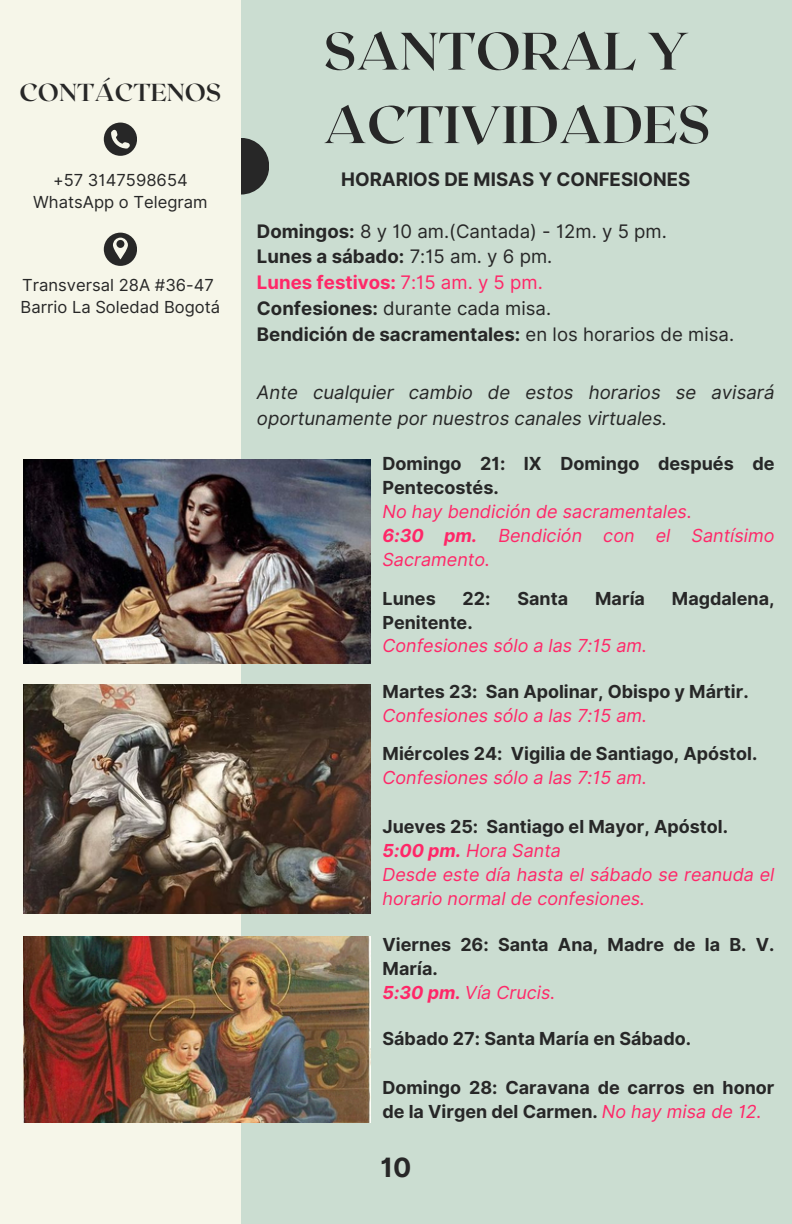
<style>
.page{position:relative;width:792px;height:1224px;background:#cbddd1}
.page>*{position:absolute;margin:0;border:0;box-sizing:border-box;transform-origin:0 0}
.t1{font:700 52.6px/73.6px "Roxborough CF";color:#272727}
.t2{font:700 26.6px "Inter";color:#272727}
.t3{font:700 24.6px "Roxborough CF";color:#272727}
.t4{font:18.6px/25.8px "Inter";color:#272727}
.t5{font:italic 18.6px/25.8px "Inter";color:#272727}
.t6{font:700 18.6px "Inter";color:#272727}
.t7{font:700 18px/24px "Inter";color:#272727}
.t8{font:italic 18px/24px "Inter";color:#ff2768}
.t9{font:16.6px/22.2px "Inter";color:#272727;text-align:center}
.s1{font-weight:700}
.s2{font-weight:700;color:#ff2768}
.s3{color:#ff2768}
.s4{font-weight:700;font-style:normal;color:#272727}
.s5{font-weight:400;font-style:italic;color:#ff2768}
.s6{font-style:italic;color:#ff2768}
</style>
<div class="page">
<div style="left:213px;top:138px;width:56px;height:57px;background:#272727;border-radius:50%"></div>
<div style="left:0;top:0;width:241px;height:1224px;background:#f6f6e9"></div>
<svg style="left:104px;top:123px;width:33px;height:33px"></svg>
<svg style="left:104px;top:233px;width:33px;height:33px"></svg>
<img style="left:24px;top:459px;width:346px;height:204px">
<img style="left:24px;top:684px;width:346px;height:230px">
<img style="left:24px;top:936px;width:346px;height:186px">
<h5 class="t3" style="left:20px;top:76px;width:203px">CONTÁCTENOS</h5>
<h5 class="t9" style="left:33px;top:169px;width:176px">+57 3147598654<br>WhatsApp o Telegram</h5>
<h5 class="t9" style="left:22px;top:274px;width:193px">Transversal 28A #36-47</h5>
<h5 class="t9" style="left:21px;top:296px;width:201px">Barrio La Soledad Bogotá</h5>
<h2 class="t1" style="left:323px;top:12px;width:388px">SANTORAL Y<br>ACTIVIDADES</h2>
<p class="t6" style="left:341px;top:168px;width:351px">HORARIOS DE MISAS Y CONFESIONES</p>
<p class="t4" style="left:257px;top:218px;width:479px"><span class="s1">Domingos:</span> 8 y 10 am.(Cantada) - 12m. y 5 pm.<br><span class="s1">Lunes a sábado:</span> 7:15 am. y 6 pm.<br><span class="s2">Lunes festivos:</span> <span class="s3">7:15 am. y 5 pm.<br></span><span class="s1">Confesiones:</span> durante cada misa.<br><span class="s1">Bendición de sacramentales:</span> en los horarios de misa.</p>
<p class="t5" style="left:257px;top:379px;width:519px">Ante cualquier cambio de estos horarios se avisará oportunamente por nuestros canales virtuales.</p>
<p class="t8" style="left:382px;top:452px;width:394px"><span class="s4">Domingo 21: IX Domingo después de<br>Pentecostés.<br></span>No hay bendición de sacramentales.<br><span class="s1">6:30 pm.</span> Bendición con el Santísimo<br>Sacramento.</p>
<h1 class="t7" style="left:382px;top:586px;width:55px">Lunes</h1>
<h1 class="t7" style="left:463px;top:586px;width:29px">22:</h1>
<h1 class="t7" style="left:517px;top:586px;width:52px">Santa</h1>
<h1 class="t7" style="left:595px;top:586px;width:51px">María</h1>
<h1 class="t7" style="left:672px;top:586px;width:104px">Magdalena,</h1>
<h1 class="t8" style="left:382px;top:610px;width:266px"><span class="s4">Penitente.<br></span>Confesiones sólo a las 7:15 am.</h1>
<h3 class="t7" style="left:382px;top:680px;width:368px">Martes 23: San Apolinar, Obispo y Mártir.<br><span class="s5">Confesiones sólo a las 7:15 am.</span></h3>
<h5 class="t7" style="left:382px;top:742px;width:376px">Miércoles 24: Vigilia de Santiago, Apóstol.<br><span class="s5">Confesiones sólo a las 7:15 am.</span></h5>
<h5 class="t8" style="left:382px;top:815px;width:394px"><span class="s4">Jueves 25: Santiago el Mayor, Apóstol.<br></span><span class="s1">5:00 pm.</span> Hora Santa<br>Desde este día hasta el sábado se reanuda el horario normal de confesiones.</h5>
<h5 class="t7" style="left:382px;top:932px;width:394px">Viernes 26: Santa Ana, Madre de la B. V.<br>María.<br><span class="s6">5:30 pm.</span> <span class="s5">Vía Crucis.</span></h5>
<h5 class="t7" style="left:382px;top:1027px;width:310px">Sábado 27: Santa María en Sábado.</h5>
<h4 class="t7" style="left:382px;top:1075px;width:394px">Domingo 28: Caravana de carros en honor de la Virgen del Carmen. <span class="s5">No hay misa de 12.</span></h4>
<p class="t2" style="left:381px;top:1152px;width:32px">10</p>
</div>
